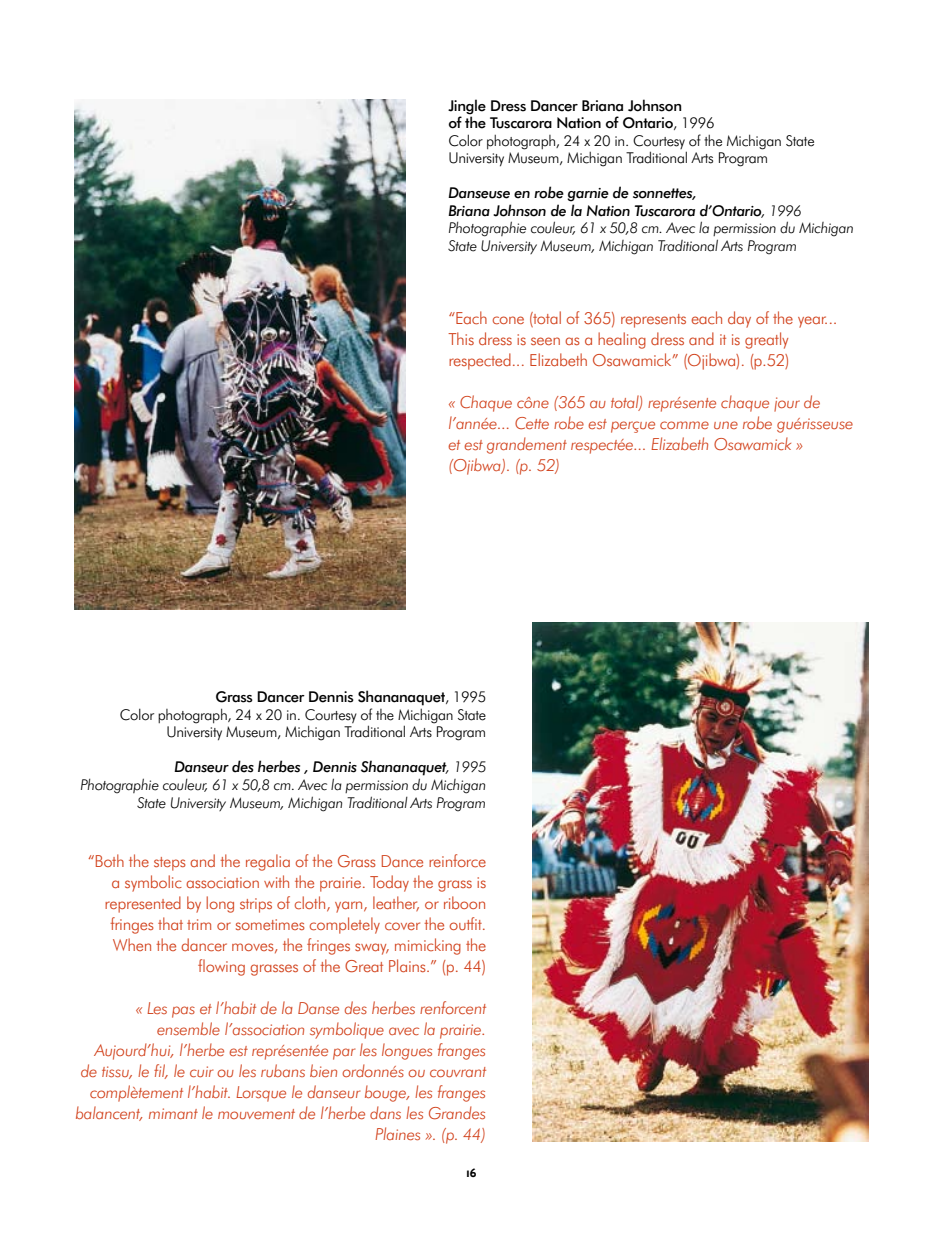
<style>
.page{position:relative;width:943px;height:1241px;background:#fff}
.page>*{position:absolute;margin:0;border:0;box-sizing:border-box;transform-origin:0 0}
.t1{font:italic 300 16.62px/21px "Futura BT";letter-spacing:-.02em;color:#d1411b}
.t2{font:300 16.62px/21px "Futura BT";letter-spacing:-.02em;color:#d1411b}
.t3{font:italic 300 14.88px/17.5px "Futura BT";letter-spacing:-.02em;color:#000}
.t4{font:300 14.88px/17.5px "Futura BT";letter-spacing:-.02em;color:#000}
.t5{font:700 14px "Triplex";color:#000}
.s1{font-weight:500}
</style>
<div class="page">
<img style="left:74px;top:99px;width:331px;height:510px">
<img style="left:532px;top:622px;width:336px;height:519px">
<p class="t4" style="left:448px;top:96px;width:368px"><span class="s1">Jingle Dress Dancer Briana Johnson<br>of the Tuscarora Nation of Ontario</span>, 1996<br>Color photograph, 24 x 20 in. Courtesy of the Michigan State University Museum, Michigan Traditional Arts Program</p>
<p class="t3" style="left:448px;top:184px;width:407px"><span class="s1">Danseuse en robe garnie de sonnettes,<br>Briana Johnson de la Nation Tuscarora d’Ontario</span>, 1996<br>Photographie couleur, 61 x 50,8 cm. Avec la permission du Michigan State University Museum, Michigan Traditional Arts Program</p>
<p class="t2" style="left:448px;top:308px;width:391px">“Each cone (total of 365) represents each day of the year...<br>This dress is seen as a healing dress and it is greatly respected... E lizabeth Osawamick” (Ojibwa). (p.52)</p>
<p class="t1" style="left:448px;top:392px;width:407px">« Chaque cône (365 au total) représente chaque jour de l’année... Cette robe est perçue comme une robe guérisseuse et est grandement respectée... Elizabeth Osawamick » (Ojibwa). (p. 52)</p>
<p class="t4" style="left:120px;top:688px;width:368px;text-align:right"><span class="s1">Grass Dancer Dennis Shananaquet</span>, 1995<br>Color photograph, 24 x 20 in. Courtesy of the Michigan State<br>University Museum, Michigan Traditional Arts Program</p>
<p class="t3" style="left:80px;top:758px;width:407px;text-align:right"><span class="s1">Danseur des herbes , Dennis Shananaquet</span>, 1995<br>Photographie couleur, 61 x 50,8 cm. Avec la permission du Michigan<br>State University Museum, Michigan Traditional Arts Program</p>
<p class="t2" style="left:88px;top:850px;width:400px;text-align:right">“Both the steps and the regalia of the Grass Dance reinforce a symbolic association with the prairie. Today the grass is represented by long strips of cloth, yarn, leather, or riboon fringes that trim or sometimes completely cover the outfit.<br>When the dancer moves, the fringes sway, mimicking the flowing grasses of the Great Plains.” (p. 44)</p>
<p class="t1" style="left:75px;top:997px;width:412px;text-align:right">« Les pas et l’habit de la Danse des herbes renforcent ensemble l’association symbolique avec la prairie.<br>Aujourd’hui, l’herbe est représentée par les longues franges de tissu, le fil, le cuir ou les rubans bien ordonnés ou couvrant complètement l’habit. Lorsque le danseur bouge, les franges balancent, mimant le mouvement de l’herbe dans les Grandes Plaines ». (p. 44)</p>
<p class="t5" style="left:466px;top:1164px;width:6px">16</p>
</div>
